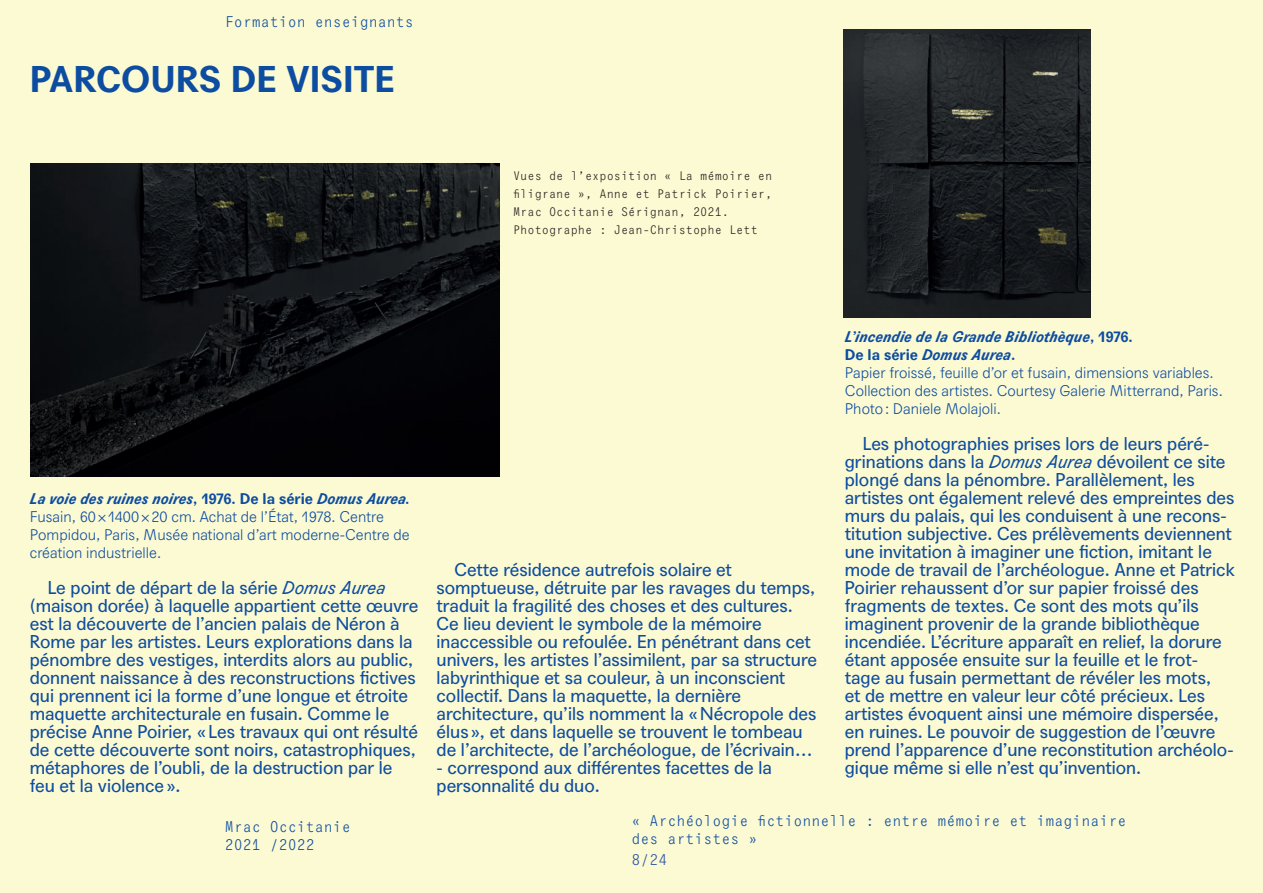
<style>
.page{position:relative;width:1263px;height:893px;background:#fcfad2}
.page>*{position:absolute;margin:0;border:0;box-sizing:border-box;transform-origin:0 0}
.t1{font:700 36px "Agipo";color:#0d4da1}
.t2{font:18px/18px "Agipo";color:#0d4da1}
.t3{font:300 15px/18px "Agipo";color:#0d4da1}
.t4{font:15px/18px "Agipo Mono";color:#0d4da1}
.t5{font:15px "Agipo Mono";color:#2e55a4}
.t6{font:12px/18px "Agipo Mono";color:#231f20}
.s1{font-weight:700;font-style:italic}
.s2{font-weight:700}
.s3{font-style:italic}
</style>
<div class="page">
<img style="left:30px;top:163px;width:469px;height:313px">
<img style="left:843px;top:30px;width:248px;height:288px">
<p class="t4" style="left:225px;top:11px;width:191px">Formation enseignants</p>
<h1 class="t1" style="left:30px;top:51px;width:367px">PARCOURS DE VISITE</h1>
<p class="t6" style="left:513px;top:166px;width:261px">Vues de l’exposition « La mémoire en filigrane », Anne et Patrick Poirier, Mrac Occitanie Sérignan, 2021.<br>Photographe : Jean-Christophe Lett</p>
<p class="t3" style="left:30px;top:488px;width:382px"><span class="s1">La voie des ruines noires</span><span class="s2">, 1976. De la série</span> <span class="s1">Domus Aurea.<br></span>Fusain, 60×1400×20 cm. Achat de l’État, 1978. Centre Pompidou, Paris, Musée national d’art moderne-Centre de création industrielle.</p>
<p class="t2" style="left:30px;top:577px;width:390px;text-indent:18px">Le point de départ de la série <span class="s3">Domus Aurea </span>(maison dorée) à laquelle appartient cette œuvre est la découverte de l’ancien palais de Néron à Rome par les artistes. Leurs explorations dans la pénombre des vestiges, interdits alors au public, donnent naissance à des reconstructions fictives qui prennent ici la forme d’une longue et étroite maquette architecturale en fusain. Comme le précise Anne Poirier, «Les travaux qui ont résulté de cette découverte sont noirs, catastrophiques, métaphores de l’oubli, de la destruction par le feu et la violence».</p>
<p class="t4" style="left:225px;top:817px;width:127px">Mrac Occitanie<br>2021 /2022</p>
<p class="t2" style="left:437px;top:559px;width:382px;text-indent:18px">Cette résidence autrefois solaire et somptueuse, détruite par les ravages du temps, traduit la fragilité des choses et des cultures.<br>Ce lieu devient le symbole de la mémoire inaccessible ou refoulée. En pénétrant dans cet univers, les artistes l’assimilent, par sa structure labyrinthique et sa couleur, à un inconscient collectif. Dans la maquette, la dernière architecture, qu’ils nomment la «Nécropole des élus», et dans laquelle se trouvent le tombeau de l’architecte, de l’archéologue, de l’écrivain…</p>
<p class="t2" style="left:437px;top:757px;width:337px">- correspond aux différentes facettes de la personnalité du duo.</p>
<p class="t3" style="left:845px;top:326px;width:379px"><span class="s1">L’incendie de la Grande Bibliothèque</span><span class="s2">, 1976.<br>De la série</span> <span class="s1">Domus Aurea</span><span class="s2">.<br></span>Papier froissé, feuille d’or et fusain, dimensions variables.<br>Collection des artistes. Courtesy Galerie Mitterrand, Paris.<br>Photo: Daniele Molajoli.</p>
<p class="t2" style="left:845px;top:433px;width:391px;text-indent:18px">Les photographies prises lors de leurs péré&shy;grinations dans la <span class="s3">Domus Aurea</span> dévoilent ce site plongé dans la pénombre. Parallèlement, les artistes ont également relevé des empreintes des murs du palais, qui les conduisent à une recons&shy;titution subjective. Ces prélèvements deviennent une invitation à imaginer une fiction, imitant le mode de travail de l’archéologue. Anne et Patrick Poirier rehaussent d’or sur papier froissé des fragments de textes. Ce sont des mots qu’ils imaginent provenir de la grande bibliothèque incendiée. L’écriture apparaît en relief, la dorure étant apposée ensuite sur la feuille et le frot&shy;tage au fusain permettant de révéler les mots,<br>et de mettre en valeur leur côté précieux. Les artistes évoquent ainsi une mémoire dispersée, en ruines. Le pouvoir de suggestion de l’œuvre prend l’apparence d’une reconstitution archéolo&shy;gique même si elle n’est qu’invention.</p>
<p class="t4" style="left:631px;top:810px;width:497px">« Archéologie fictionnelle : entre mémoire et imaginaire des artistes »</p>
<p class="t5" style="left:631px;top:848px;width:37px">8/24</p>
</div>
